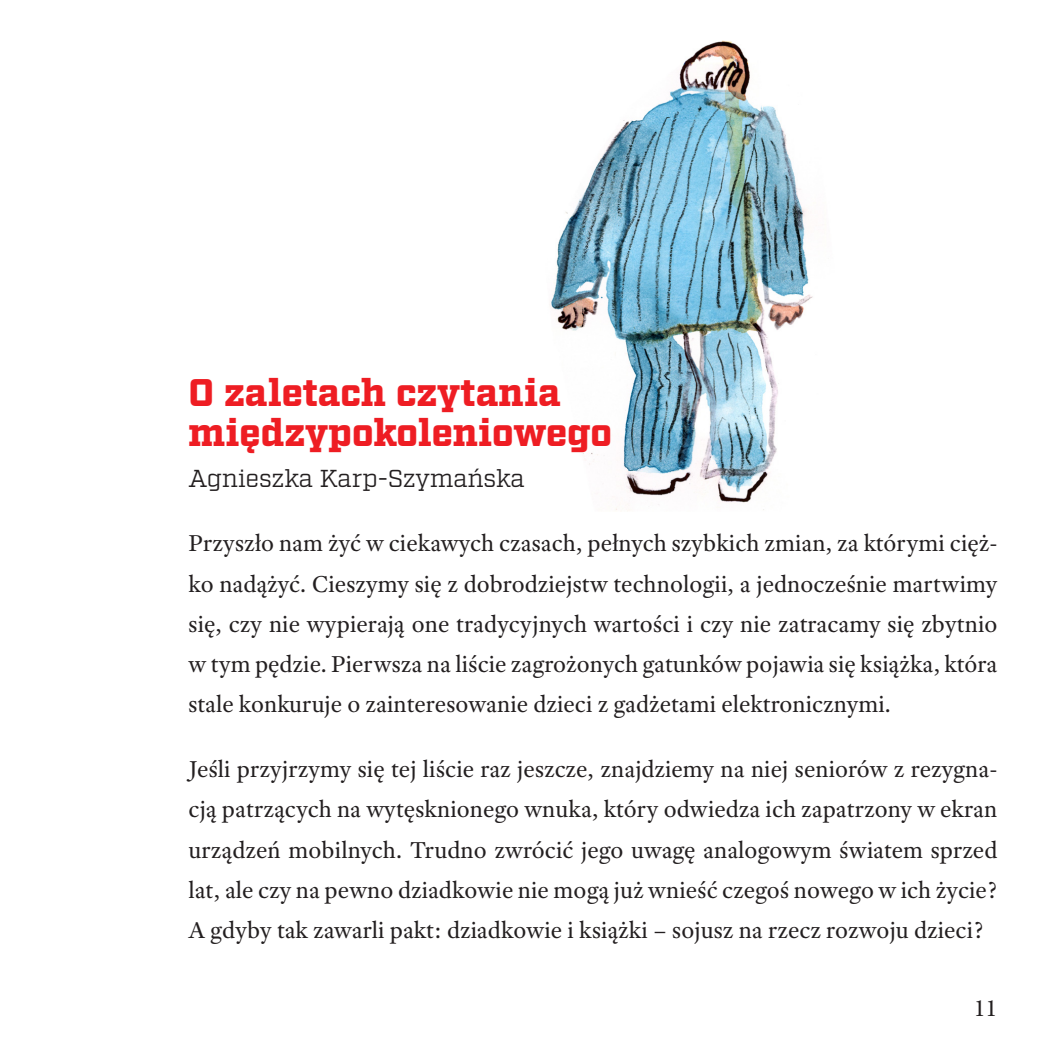
<style>
.page{position:relative;width:1052px;height:1052px;background:#fff}
.page>*{position:absolute;margin:0;border:0;box-sizing:border-box;transform-origin:0 0}
.t1{font:900 38.5px/40.2px "Factoria";letter-spacing:-.01em;color:#ee1d23}
.t2{font:24.5px/40.2px "Adobe Text Pro";color:#231f20;text-align:justify}
.t3{font:24.5px "Factoria";letter-spacing:-.01em;color:#231f20}
</style>
<div class="page">
<img style="left:550px;top:40px;width:263px;height:470px">
<h1 class="t1" style="left:189px;top:374px;width:425px">O zaletach czytania międzypokoleniowego</h1>
<p class="t3" style="left:189px;top:463px;width:338px">Agnieszka Karp-Szymańska</p>
<p class="t2" style="left:189px;top:523px;width:810px">Przyszło nam żyć w ciekawych czasach, pełnych szybkich zmian, za którymi cięż&shy;ko nadążyć. Cieszymy się z dobrodziejstw technologii, a jednocześnie martwimy się, czy nie wypierają one tradycyjnych wartości i czy nie zatracamy się zbytnio w tym pędzie. Pierwsza na liście zagrożonych gatunków pojawia się książka, która stale konkuruje o zainteresowanie dzieci z gadżetami elektronicznymi.</p>
<p class="t2" style="left:189px;top:748px;width:810px">Jeśli przyjrzymy się tej liście raz jeszcze, znajdziemy na niej seniorów z rezygna&shy;cją patrzących na wytęsknionego wnuka, który odwiedza ich zapatrzony w ekran urządzeń mobilnych. Trudno zwrócić jego uwagę analogowym światem sprzed lat, ale czy na pewno dziadkowie nie mogą już wnieść czegoś nowego w ich życie?<br>A gdyby tak zawarli pakt: dziadkowie i książki – sojusz na rzecz rozwoju dzieci?</p>
<p class="t2" style="left:973px;top:987px;width:25px">11</p>
</div>
